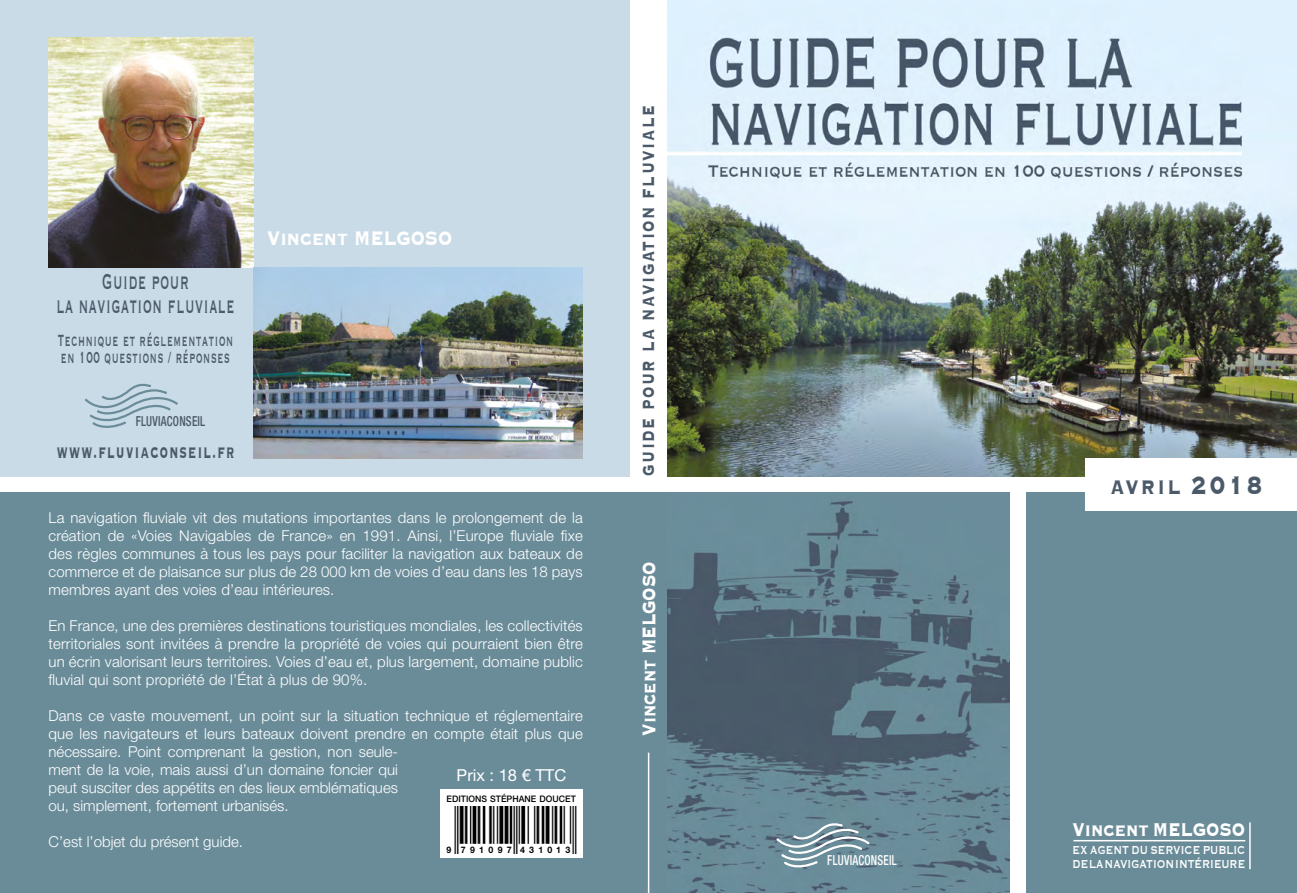
<style>
.page{position:relative;width:1297px;height:893px;background:#fff}
.page>*{position:absolute;margin:0;border:0;box-sizing:border-box;transform-origin:0 0}
.t1{font:28.5px/24px "Copperplate";letter-spacing:.05em;color:#4b5a69;text-align:center;scale:.5 1}
.t2{font:700 25.5px "Copperplate";color:#fff;scale:.77 1}
.t3{font:700 25.5px "Copperplate";letter-spacing:.12em;color:#4b5a69;scale:.77 1}
.t4{font:700 24px "Copperplate";color:#fff;scale:.77 1}
.t5{font:700 24px "Copperplate";letter-spacing:.09em;color:#4b5a69;scale:.56 1}
.t6{font:21px/16.5px "Copperplate";letter-spacing:.07em;color:#4b5a69;scale:.5 1}
.t7{font:700 21px "Copperplate";letter-spacing:.1em;color:#4b5a69;scale:.75 1}
.t8{font:16.5px "Helvetica Neue LT";color:#fff}
.t9{font:300 15px/18px "Helvetica Neue CE";letter-spacing:.01em;color:#fff;text-align:justify}
.t10{font:15px/13.5px "Copperplate";color:#fff;scale:.75 1}
.t11{font:500 condensed 13.8px "Helvetica Neue LT Std";letter-spacing:.02em;color:#fff;scale:.81 1}
.t12{font:500 condensed 13.8px "Helvetica Neue LT Std";letter-spacing:.02em;color:#4b5a69;scale:.81 1}
.t13{font:500 9px "Helvetica Neue CE";color:#000}
.t14{font:700 9px "Helvetica Neue CE";letter-spacing:.495em;color:#000}
.s1{font-size:33px}
</style>
<div class="page">
<div style="left:0;top:492px;width:1297px;height:401px;background:#6a8c99"></div>
<div style="left:0;top:0;width:629px;height:476px;background:#c9dbe6"></div>
<img style="left:668px;top:0;width:629px;height:476px">
<img style="left:668px;top:501px;width:342px;height:392px">
<hr style="left:1073px;top:840px;width:172px;height:1px;background:#fff">
<hr style="left:1249px;top:822px;width:2px;height:47px;background:#fff">
<div style="left:1010px;top:487px;width:16px;height:406px;background:#fff"></div>
<div style="left:1085px;top:459px;width:212px;height:52px;background:#fff"></div>
<svg style="left:775px;top:818px;width:96px;height:53px"></svg>
<hr style="left:648px;top:753px;width:1px;height:140px;background:#fff">
<img style="left:49px;top:37px;width:204px;height:231px">
<img style="left:253px;top:268px;width:330px;height:191px">
<div style="left:440px;top:789px;width:143px;height:68px;background:#fff"></div>
<img style="left:454px;top:806px;width:123px;height:47px">
<div style="left:461px;top:845px;width:51px;height:10px;background:#fff"></div>
<div style="left:520px;top:845px;width:50px;height:10px;background:#fff"></div>
<svg style="left:85px;top:383px;width:93px;height:45px"></svg>
<h1 class="t1" style="left:56px;top:268px;width:358px">Guide pour<br>la navigation fluviale</h1>
<h3 class="t6" style="left:58px;top:331px;width:352px">Technique et réglementation en 100 questions / réponses</h3>
<p class="t12" style="left:136px;top:413px;width:87px">FLUVIACONSEIL</p>
<h3 class="t5" style="left:57px;top:436px;width:319px">www.fluviaconseil.fr</h3>
<h2 class="t2" style="left:267px;top:221px;width:242px">Vincent MELGOSO</h2>
<p class="t9" style="left:49px;top:508px;width:536px">La navigation fluviale vit des mutations importantes dans le prolongement de la création de «Voies Navigables de France» en 1991. Ainsi, l’Europe fluviale fixe des règles communes à tous les pays pour faciliter la navigation aux bateaux de commerce et de plaisance sur plus de 28 000 km de voies d’eau dans les 18 pays membres ayant des voies d’eau intérieures.</p>
<p class="t9" style="left:49px;top:616px;width:536px">En France, une des premières destinations touristiques mondiales, les collectivités territoriales sont invitées à prendre la propriété de voies qui pourraient bien être un écrin valorisant leurs territoires. Voies d’eau et, plus largement, domaine public fluvial qui sont propriété de l’État à plus de 90%.</p>
<p class="t9" style="left:49px;top:706px;width:536px;text-align:left">Dans ce vaste mouvement, un point sur la situation technique et réglementaire que les navigateurs et leurs bateaux doivent prendre en compte était plus que nécessaire. Point comprenant la gestion, non seule-<br>ment de la voie, mais aussi d’un domaine foncier qui<br>peut susciter des appétits en des lieux emblématiques<br>ou, simplement, fortement urbanisés.</p>
<p class="t9" style="left:49px;top:832px;width:196px">C’est l’objet du présent guide.</p>
<p class="t8" style="left:457px;top:765px;width:111px">Prix : 18 € TTC</p>
<p class="t13" style="left:447px;top:793px;width:131px">EDITIONS STÉPHANE DOUCET</p>
<p class="t14" style="left:446px;top:844px;width:125px">9 791097 431013</p>
<h3 class="t7" style="left:635px;top:476px;width:496px;rotate:-90deg">GUIDE POUR LA NAVIGATION FLUVIALE</h3>
<h3 class="t4" style="left:633px;top:736px;width:228px;rotate:-90deg">Vincent MELGOSO</h3>
<p class="t11" style="left:827px;top:852px;width:87px">FLUVIACONSEIL</p>
<h2 class="t3" style="left:1110px;top:471px;width:199px">AVRIL <span class="s1">2018</span></h2>
<h3 class="t4" style="left:1073px;top:814px;width:226px">Vincent MELGOSO</h3>
<p class="t10" style="left:1073px;top:842px;width:232px">EX AGENT DU SERVICE PUBLIC<br>DE LA NAVIGATION INTÉRIEURE</p>
</div>
